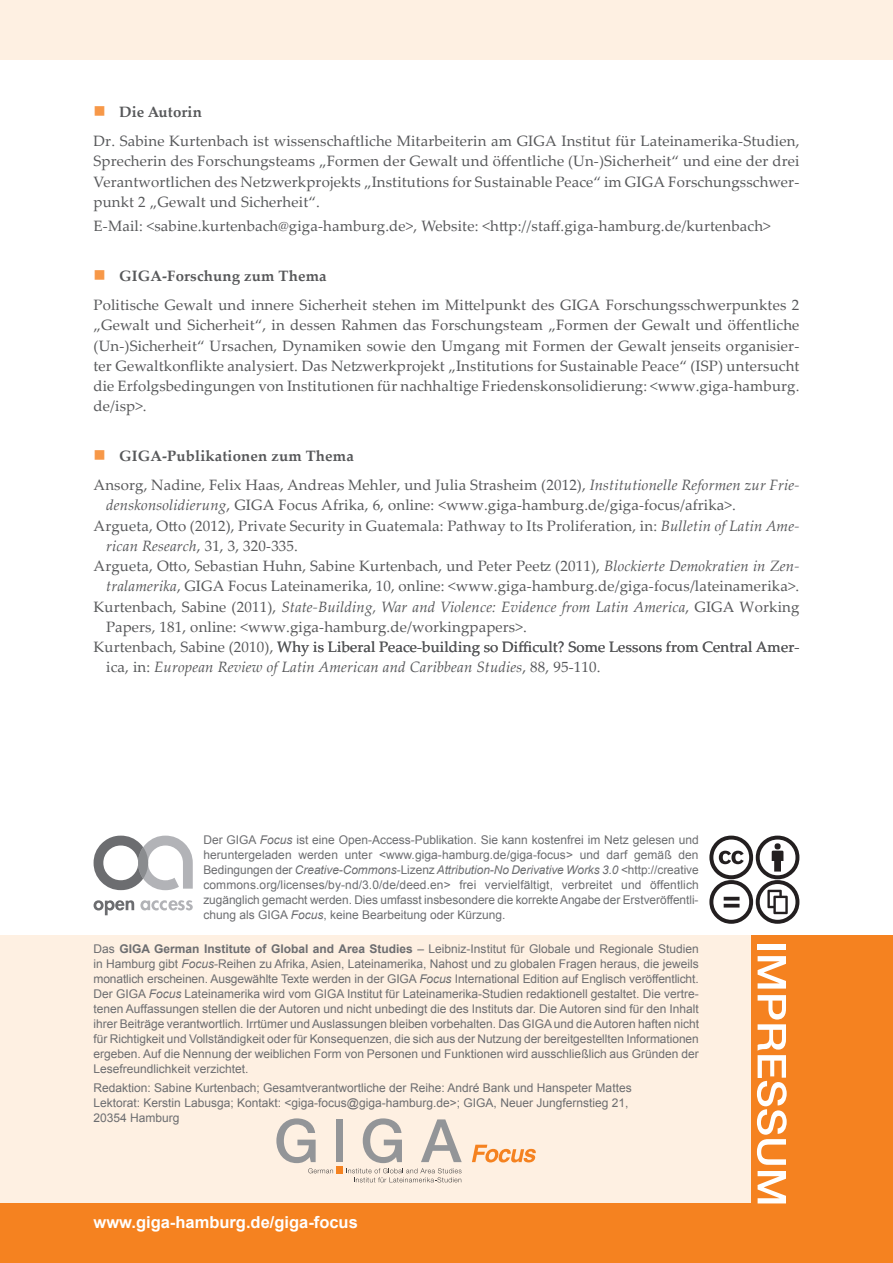
<style>
.page{position:relative;width:893px;height:1263px;background:#fff}
.page>*{position:absolute;margin:0;border:0;box-sizing:border-box;transform-origin:0 0}
.foc__text_fusszeile{font:700 16.5px "Arial";color:#fff}
.foc__letzte_seite_li{font:15px/20.2px "Palatino Linotype";letter-spacing:.01em;color:#57585a}
.foc__letzte_seite_fl{font:15px/20.2px "Palatino Linotype";letter-spacing:.01em;color:#57585a;text-align:justify}
.foc__letzte_seite_e{font:15px "Palatino Linotype";letter-spacing:.01em;color:#57585a}
.foc__letzte_seite_au{font:700 15px "Palatino Linotype";letter-spacing:.01em;color:#57585a}
.foc__letzte_seite_im{font:12px/15px "Arial";color:#6c6d70;text-align:justify}
.s1{font-style:italic}
.s2{font-weight:700}
</style>
<div class="page">
<div style="left:0;top:935px;width:893px;height:328px;background:#fef0e2"></div>
<div style="left:752px;top:935px;width:141px;height:328px;background:#f58220"></div>
<div style="left:758px;top:944px;width:28px;height:5px;background:#fff"></div>
<svg style="left:758px;top:956px;width:28px;height:32px"></svg>
<svg style="left:757px;top:995px;width:30px;height:170px"></svg>
<svg style="left:758px;top:1171px;width:28px;height:32px"></svg>
<div style="left:0;top:1203px;width:753px;height:60px;background:#f58220"></div>
<div style="left:0;top:0;width:893px;height:60px;background:#fef0e2"></div>
<div style="left:336px;top:1119px;width:7px;height:43px;background:#939598"></div>
<svg style="left:276px;top:1118px;width:57px;height:55px"></svg>
<svg style="left:346px;top:1118px;width:116px;height:64px"></svg>
<div style="left:336px;top:1166px;width:7px;height:7px;background:#f58220"></div>
<svg style="left:472px;top:1145px;width:64px;height:17px"></svg>
<svg style="left:709px;top:836px;width:90px;height:88px"></svg>
<svg style="left:94px;top:836px;width:99px;height:54px"></svg>
<svg style="left:94px;top:900px;width:40px;height:15px"></svg>
<svg style="left:140px;top:900px;width:53px;height:10px"></svg>
<p class="foc__letzte_seite_au" style="left:119px;top:102px;width:84px">Die Autorin</p>
<p class="foc__letzte_seite_fl" style="left:94px;top:130px;width:707px">Dr. Sabine Kurtenbach ist wissenschaftliche Mitarbeiterin am GIGA Institut für Lateinamerika-Studien, Sprecherin des Forschungsteams „Formen der Gewalt und öffentliche (Un-)Sicherheit“ und eine der drei Verantwortlichen des Netzwerkprojekts „Institutions for Sustainable Peace“ im GIGA Forschungsschwer&shy;punkt 2 „Gewalt und Sicherheit“.</p>
<p class="foc__letzte_seite_e" style="left:94px;top:216px;width:679px">E-Mail: &lt;sabine.kurtenbach@giga-hamburg.de&gt;, Website: &lt;http://staff.giga-hamburg.de/kurtenbach&gt;</p>
<p class="foc__letzte_seite_au" style="left:119px;top:266px;width:209px">GIGA-Forschung zum Thema</p>
<p class="foc__letzte_seite_fl" style="left:94px;top:294px;width:707px">Politische Gewalt und innere Sicherheit stehen im Mittelpunkt des GIGA Forschungsschwerpunktes 2 „Gewalt und Sicherheit“, in dessen Rahmen das Forschungsteam „Formen der Gewalt und öffentliche (Un-)Sicherheit“ Ursachen, Dynamiken sowie den Umgang mit Formen der Gewalt jenseits organisier&shy;ter Gewaltkonflikte analysiert. Das Netzwerkprojekt „Institutions for Sustainable Peace“ (ISP) untersucht die Erfolgsbedingungen von Institutionen für nachhaltige Friedenskonsolidierung: &lt;www.giga-hamburg. de/isp&gt;.</p>
<p class="foc__letzte_seite_au" style="left:119px;top:446px;width:236px">GIGA-Publikationen zum Thema</p>
<p class="foc__letzte_seite_li" style="left:106px;top:474px;width:695px;text-indent:-13px">Ansorg, Nadine, Felix Haas, Andreas Mehler, und Julia Strasheim (2012), <span class="s1">Institutionelle Reformen zur Frie&shy;denskonsolidierung</span>, GIGA Focus Afrika, 6, online: &lt;www.giga-hamburg.de/giga-focus/afrika&gt;.</p>
<p class="foc__letzte_seite_li" style="left:106px;top:515px;width:695px;text-indent:-13px">Argueta, Otto (2012), Private Security in Guatemala: Pathway to Its Proliferation, in: <span class="s1">Bulletin of Latin Ame&shy;rican Research</span>, 31, 3, 320-335.</p>
<p class="foc__letzte_seite_li" style="left:94px;top:555px;width:707px;text-align:right">Argueta, Otto, Sebastian Huhn, Sabine Kurtenbach, und Peter Peetz (2011), <span class="s1">Blockierte Demokratien in Zen&shy;tralamerika</span>, GIGA Focus Lateinamerika, 10, online: &lt;www.giga-hamburg.de/giga-focus/lateinamerika&gt;.</p>
<p class="foc__letzte_seite_li" style="left:106px;top:596px;width:695px;text-indent:-13px">Kurtenbach, Sabine (2011), <span class="s1">State-Building, War and Violence: Evidence from Latin America</span>, GIGA Working<br>Papers, 181, online: &lt;www.giga-hamburg.de/workingpapers&gt;.</p>
<p class="foc__letzte_seite_li" style="left:106px;top:636px;width:695px;text-indent:-13px">Kurtenbach, Sabine (2010), Why is Liberal Peace-building so Difficult? Some Lessons from Central Amer&shy;ica, in: <span class="s1">European Review of Latin American and Caribbean Studies</span>, 88, 95-110.</p>
<p class="foc__letzte_seite_im" style="left:203px;top:833px;width:497px">Der GIGA <span class="s1">Focus</span> ist eine Open-Access-Publikation. Sie kann kostenfrei im Netz gelesen und heruntergeladen werden unter &lt;www.giga-hamburg.de/giga-focus&gt; und darf gemäß den Bedingungen der <span class="s1">Creative-Commons</span>-Lizenz <span class="s1">Attribution-No Derivative Works 3.0</span> &lt;http://creative commons.org/licenses/by-nd/3.0/de/deed.en&gt; frei vervielfältigt, verbreitet und öffentlich zugänglich gemacht werden. Dies umfasst insbesondere die korrekte Angabe der Erstveröffentli&shy;chung als GIGA <span class="s1">Focus</span>, keine Bearbeitung oder Kürzung.</p>
<p class="foc__letzte_seite_im" style="left:94px;top:941px;width:607px">Das <span class="s2">GIGA German Institute of Global and Area Studies</span> – Leibniz-Institut für Globale und Regionale Studien in Hamburg gibt <span class="s1">Focus</span>-Reihen zu Afrika, Asien, Lateinamerika, Nahost und zu globalen Fragen heraus, die jeweils monatlich erscheinen. Ausgewählte Texte werden in der GIGA <span class="s1">Focus</span> International Edition auf Englisch veröffentlicht.<br>Der GIGA <span class="s1">Focus</span> Lateinamerika wird vom GIGA Institut für Lateinamerika-Studien redaktionell gestaltet. Die vertre&shy;tenen Auffassungen stellen die der Autoren und nicht unbedingt die des Instituts dar. Die Autoren sind für den Inhalt ihrer Beiträge verantwortlich. Irrtümer und Auslassungen bleiben vorbehalten. Das GIGA und die Autoren haften nicht für Richtigkeit und Vollständigkeit oder für Konsequenzen, die sich aus der Nutzung der bereitgestellten Informationen ergeben. Auf die Nennung der weiblichen Form von Personen und Funktionen wird ausschließlich aus Gründen der Lesefreundlichkeit verzichtet.</p>
<p class="foc__letzte_seite_im" style="left:94px;top:1080px;width:540px">Redaktion: Sabine Kurtenbach; Gesamtverantwortliche der Reihe: André Bank und Hanspeter Mattes</p>
<p class="foc__letzte_seite_im" style="left:94px;top:1095px;width:536px">Lektorat: Kerstin Labusga; Kontakt: &lt;giga-focus@giga-hamburg.de&gt;; GIGA, Neuer Jungfernstieg 21,</p>
<p class="foc__letzte_seite_im" style="left:94px;top:1110px;width:88px">20354 Hamburg</p>
<p class="foc__text_fusszeile" style="left:94px;top:1211px;width:266px">www.giga-hamburg.de/giga-focus</p>
</div>
